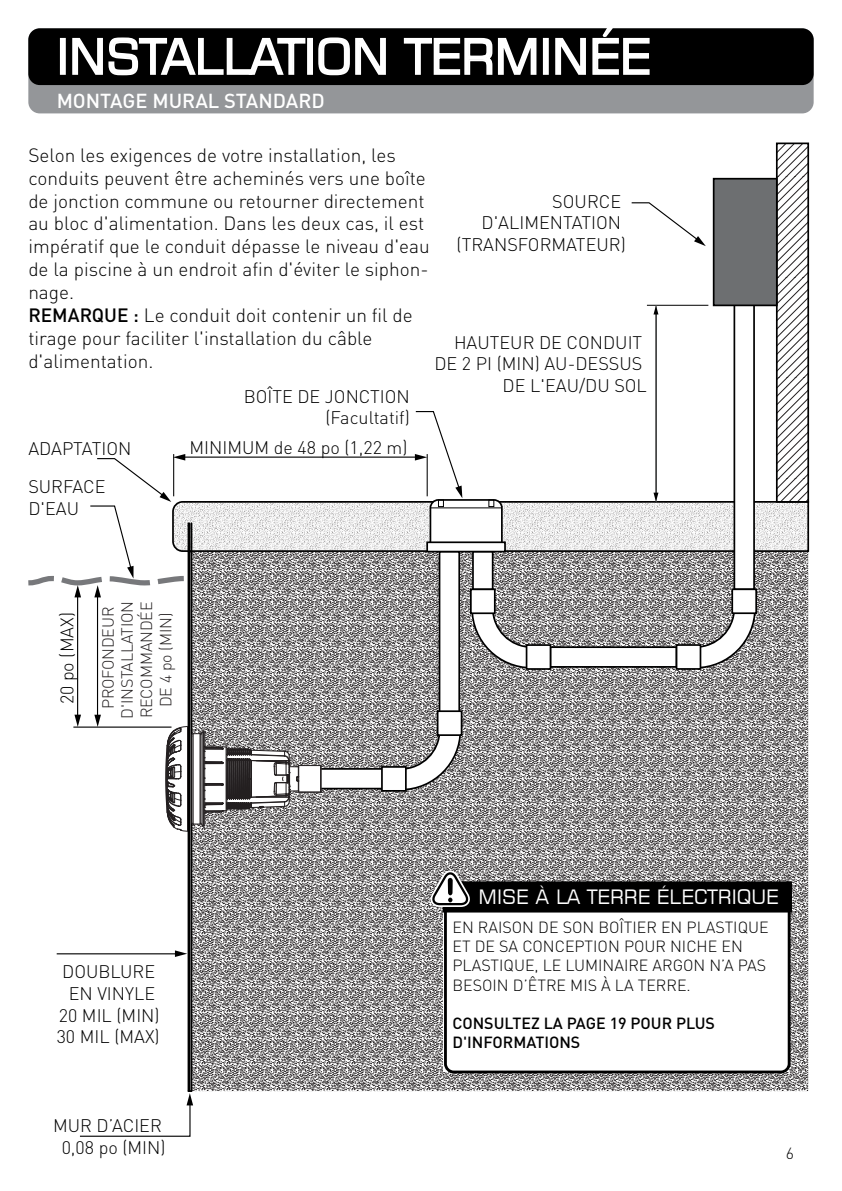
<style>
.page{position:relative;width:842px;height:1191px;background:#fff}
.page>*{position:absolute;margin:0;border:0;box-sizing:border-box;transform-origin:0 0}
.t1{font:48px "Square 721 BT";color:#fff}
.t2{font:500 20px "DINOT";color:#fff}
.t3{font:19.8px "Square 721 BT";color:#fff}
.t4{font:300 19px/22.8px "DINOT";color:#000}
.t5{font:300 18px/21.6px "DINOT";color:#000;text-align:right}
.t6{font:300 16px/19.2px "DINOT";color:#000}
.t7{font:300 16px/19.2px "DINOT";letter-spacing:-.01em;color:#231f20;text-align:center}
.t8{font:500 16px/19.2px "DINOT";color:#000}
.s1{font-weight:500}
</style>
<div class="page">
<svg style="left:192px;top:597px;width:616px;height:494px;background:#9b999a"></svg>
<div style="left:550px;top:646px;width:127px;height:21px;background:#fff;border:2px solid #000"></div>
<div style="left:733px;top:202px;width:22px;height:388px;background:#fff;border:2px solid #000"></div>
<div style="left:439px;top:551px;width:21px;height:168px;background:#fff;border:2px solid #000"></div>
<svg style="left:470px;top:606px;width:63px;height:63px"></svg>
<div style="left:470px;top:588px;width:26px;height:26px;background:#fff;border:2px solid #000"></div>
<div style="left:526px;top:644px;width:25px;height:26px;background:#fff;border:2px solid #000"></div>
<svg style="left:694px;top:606px;width:63px;height:63px"></svg>
<div style="left:731px;top:588px;width:26px;height:26px;background:#fff;border:2px solid #000"></div>
<div style="left:676px;top:644px;width:25px;height:26px;background:#fff;border:2px solid #000"></div>
<svg style="left:776px;top:142px;width:33px;height:268px"></svg>
<div style="left:713px;top:178px;width:65px;height:128px;background:#6d6f71;border:2px solid #000"></div>
<div style="left:312px;top:768px;width:88px;height:21px;background:#fff;border:2px solid #000"></div>
<svg style="left:399px;top:728px;width:63px;height:63px"></svg>
<div style="left:437px;top:710px;width:25px;height:26px;background:#fff;border:2px solid #000"></div>
<div style="left:381px;top:766px;width:26px;height:25px;background:#fff;border:2px solid #000"></div>
<hr style="left:647px;top:305px;width:61px;height:1px;background:#000">
<hr style="left:656px;top:313px;width:1px;height:181px;background:#000">
<svg style="left:653px;top:305px;width:5px;height:9px"></svg>
<svg style="left:631px;top:202px;width:75px;height:44px"></svg>
<hr style="left:188px;top:523px;width:1px;height:568px;background:#000">
<hr style="left:189px;top:523px;width:1px;height:568px;background:#000">
<hr style="left:191px;top:523px;width:1px;height:568px;background:#000">
<hr style="left:57px;top:953px;width:120px;height:1px;background:#000">
<svg style="left:175px;top:950px;width:12px;height:7px"></svg>
<svg style="left:79px;top:1090px;width:114px;height:47px"></svg>
<hr style="left:73px;top:726px;width:98px;height:1px;background:#000">
<hr style="left:77px;top:595px;width:1px;height:122px;background:#000">
<svg style="left:74px;top:714px;width:7px;height:13px"></svg>
<hr style="left:97px;top:595px;width:1px;height:122px;background:#000">
<svg style="left:94px;top:714px;width:7px;height:13px"></svg>
<svg style="left:28px;top:410px;width:782px;height:187px"></svg>
<div style="left:443px;top:884px;width:346px;height:188px;background:#fff"></div>
<div style="left:443px;top:881px;width:349px;height:31px;background:#000"></div>
<div style="left:444px;top:882px;width:346px;height:191px;border:3px solid #000;border-radius:8px"></div>
<svg style="left:427px;top:864px;width:49px;height:45px"></svg>
<div style="left:448px;top:878px;width:5px;height:17px;background:#000;border-radius:3px"></div>
<svg style="left:165px;top:725px;width:157px;height:107px"></svg>
<div style="left:28px;top:28px;width:786px;height:85px;background:#949699;border-radius:11px"></div>
<div style="left:28px;top:28px;width:786px;height:57px;background:#000;border-radius:11px"></div>
<div style="left:60px;top:38px;width:6px;height:37px;border:2px solid #fff"></div>
<svg style="left:72px;top:37px;width:234px;height:39px"></svg>
<div style="left:307px;top:38px;width:6px;height:37px;border:2px solid #fff"></div>
<svg style="left:318px;top:37px;width:68px;height:39px"></svg>
<svg style="left:403px;top:37px;width:134px;height:38px"></svg>
<div style="left:543px;top:38px;width:6px;height:37px;border:2px solid #fff"></div>
<svg style="left:554px;top:28px;width:97px;height:47px"></svg>
<h1 class="t1" style="left:57px;top:26px;width:595px">INSTALLATION TERMINÉE</h1>
<p class="t2" style="left:57px;top:88px;width:270px">MONTAGE MURAL STANDARD</p>
<p class="t4" style="left:28px;top:143px;width:403px">Selon les exigences de votre installation, les conduits peuvent être acheminés vers une boîte de jonction commune ou retourner directement au bloc d'alimentation. Dans les deux cas, il est impératif que le conduit dépasse le niveau d'eau de la piscine à un endroit afin d'éviter le siphon&shy;nage.<br><span class="s1">REMARQUE :</span> Le conduit doit contenir un fil de tirage pour faciliter l'installation du câble d'alimentation.</p>
<p class="t5" style="left:28px;top:437px;width:105px">ADAPTATION</p>
<p class="t5" style="left:244px;top:385px;width:168px">BOÎTE DE JONCTION (Facultatif)</p>
<p class="t5" style="left:190px;top:436px;width:219px">MINIMUM de 48 po (1,22 m)</p>
<p class="t5" style="left:457px;top:190px;width:171px">SOURCE<br>D'ALIMENTATION (TRANSFORMATEUR)</p>
<p class="t5" style="left:434px;top:331px;width:214px">HAUTEUR DE CONDUIT<br>DE 2 PI (MIN) AU-DESSUS<br>DE L'EAU/DU SOL</p>
<p class="t5" style="left:28px;top:475px;width:79px;text-align:left">SURFACE<br>D'EAU</p>
<p class="t5" style="left:56px;top:704px;width:94px;rotate:-90deg">20 po (MAX)</p>
<p class="t7" style="left:98px;top:719px;width:119px;rotate:-90deg">PROFONDEUR<br>D'INSTALLATION<br>RECOMMANDÉE<br>DE 4 po (MIN)</p>
<p class="t5" style="left:57px;top:961px;width:104px;text-align:center">DOUBLURE<br>EN VINYLE<br>20 MIL (MIN)<br>30 MIL (MAX)</p>
<p class="t5" style="left:53px;top:1114px;width:114px;text-align:center">MUR D’ACIER<br>0,08 po (MIN)</p>
<p class="t3" style="left:479px;top:884px;width:302px">MISE À LA TERRE ÉLECTRIQUE</p>
<p class="t6" style="left:452px;top:917px;width:318px">EN RAISON DE SON BOÎTIER EN PLASTIQUE ET DE SA CONCEPTION POUR NICHE EN PLASTIQUE, LE LUMINAIRE ARGON N’A PAS BESOIN D’ÊTRE MIS À LA TERRE.</p>
<p class="t8" style="left:452px;top:1013px;width:264px">CONSULTEZ LA PAGE 19 POUR PLUS<br>D'INFORMATIONS</p>
<p class="t6" style="left:786px;top:1143px;width:10px">6</p>
</div>
